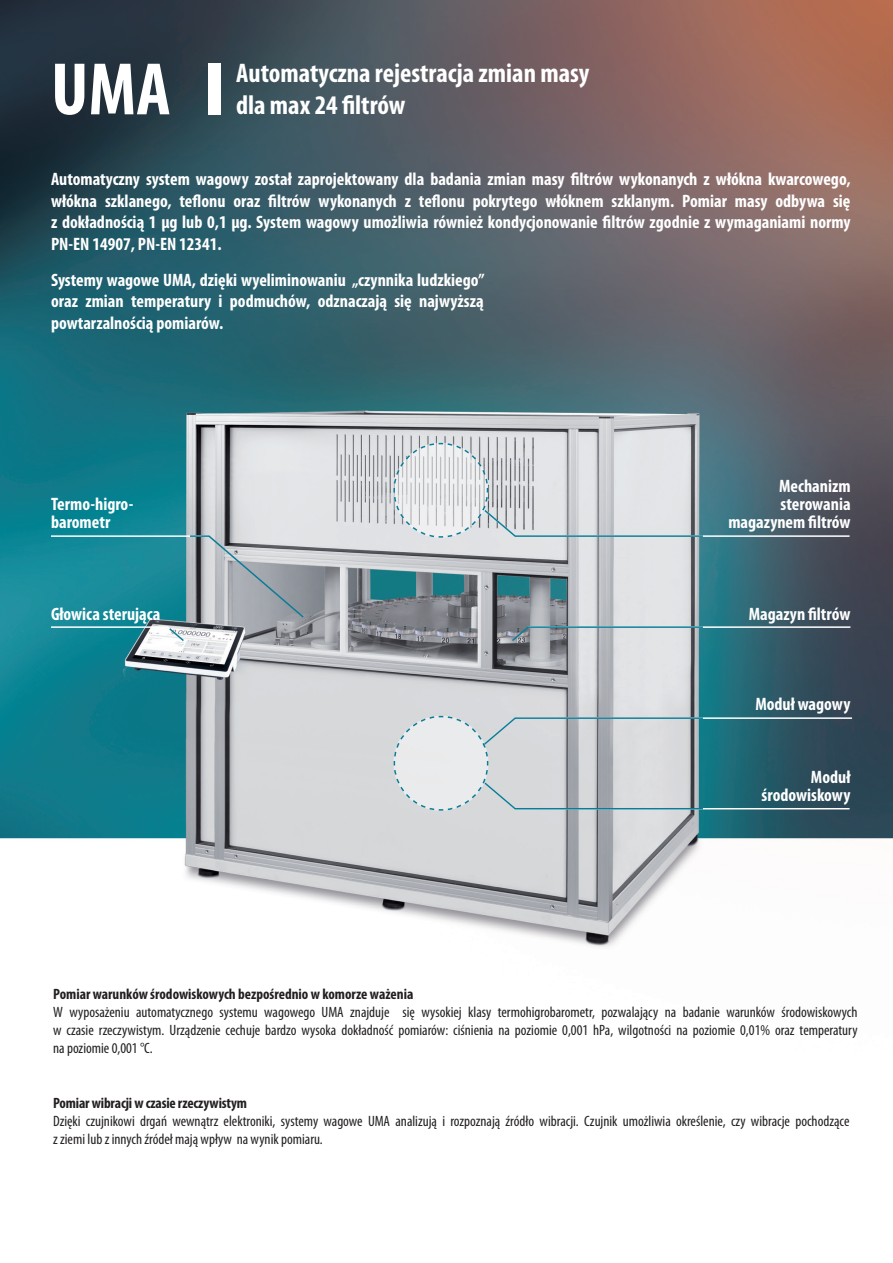
<style>
.page{position:relative;width:893px;height:1263px;background:#fff}
.page>*{position:absolute;margin:0;border:0;box-sizing:border-box;transform-origin:0 0}
.t1{font:700 condensed 75px "Myriad Pro";color:#fff}
.t2{font:700 condensed 27px "Myriad Pro";color:#fff}
.t3{font:700 condensed 18px/21.6px "Myriad Pro";color:#fff;text-align:justify}
.t4{font:condensed 15px/18px "Myriad Pro";color:#231f20}
.t5{font:700 condensed 15px "Myriad Pro";letter-spacing:-.005em;color:#231f20}
</style>
<div class="page">
<img style="left:0;top:0;width:893px;height:947px">
<div style="left:208px;top:63px;width:13px;height:51px;background:#fff"></div>
<hr style="left:0;top:845px;width:165px;height:1px;background:#fff">
<hr style="left:528px;top:626px;width:322px;height:2px;background:#fff">
<hr style="left:51px;top:535px;width:158px;height:2px;background:#fff">
<svg style="left:189px;top:535px;width:116px;height:84px;background:#aaafb4"></svg>
<svg style="left:393px;top:442px;width:458px;height:96px;background:#a8b2b8"></svg>
<svg style="left:393px;top:715px;width:460px;height:96px;background:#97acb2"></svg>
<svg style="left:510px;top:626px;width:194px;height:17px;background:#abb9bf"></svg>
<svg style="left:50px;top:626px;width:135px;height:17px"></svg>
<p class="t1" style="left:51px;top:42px;width:121px">UMA</p>
<p class="t2" style="left:236px;top:56px;width:355px">Automatyczna rejestracja zmian masy</p>
<p class="t2" style="left:236px;top:88px;width:171px">dla max 24 filtrów</p>
<p class="t3" style="left:51px;top:168px;width:801px">Automatyczny system wagowy został zaprojektowany dla badania zmian masy filtrów wykonanych z włókna kwarcowego, włókna szklanego, teflonu oraz filtrów wykonanych z teflonu pokrytego włóknem szklanym. Pomiar masy odbywa się z dokładnością 1 μg lub 0,1 μg. System wagowy umożliwia również kondycjonowanie filtrów zgodnie z wymaganiami normy PN-EN 14907, PN-EN 12341.</p>
<p class="t3" style="left:51px;top:268px;width:435px">Systemy wagowe UMA, dzięki wyeliminowaniu „czynnika ludzkiego” oraz zmian temperatury i podmuchów, odznaczają się najwyższą powtarzalnością pomiarów.</p>
<p class="t3" style="left:51px;top:495px;width:84px;line-height:18px">Termo-higro&shy;barometr</p>
<p class="t3" style="left:728px;top:477px;width:124px;line-height:18px;text-align:right">Mechanizm sterowania magazynem filtrów</p>
<p class="t3" style="left:51px;top:602px;width:111px">Głowica sterująca</p>
<p class="t3" style="left:749px;top:602px;width:103px">Magazyn filtrów</p>
<p class="t3" style="left:755px;top:693px;width:97px">Moduł wagowy</p>
<p class="t3" style="left:762px;top:767px;width:90px;line-height:18px;text-align:right">Moduł środowiskowy</p>
<p class="t5" style="left:53px;top:984px;width:362px">Pomiar warunków środowiskowych bezpośrednio w komorze ważenia</p>
<p class="t4" style="left:53px;top:1003px;width:806px;text-align:justify">W wyposażeniu automatycznego systemu wagowego UMA znajduje się wysokiej klasy termohigrobarometr, pozwalający na badanie warunków środowiskowych w czasie rzeczywistym. Urządzenie cechuje bardzo wysoka dokładność pomiarów: ciśnienia na poziomie 0,001 hPa, wilgotności na poziomie 0,01% oraz temperatury na poziomie 0,001 °C.</p>
<p class="t5" style="left:53px;top:1094px;width:195px">Pomiar wibracji w czasie rzeczywistym</p>
<p class="t4" style="left:53px;top:1112px;width:798px">Dzięki czujnikowi drgań wewnątrz elektroniki, systemy wagowe UMA analizują i rozpoznają źródło wibracji. Czujnik umożliwia określenie, czy wibracje pochodzące z ziemi lub z innych źródeł mają wpływ na wynik pomiaru.</p>
</div>
